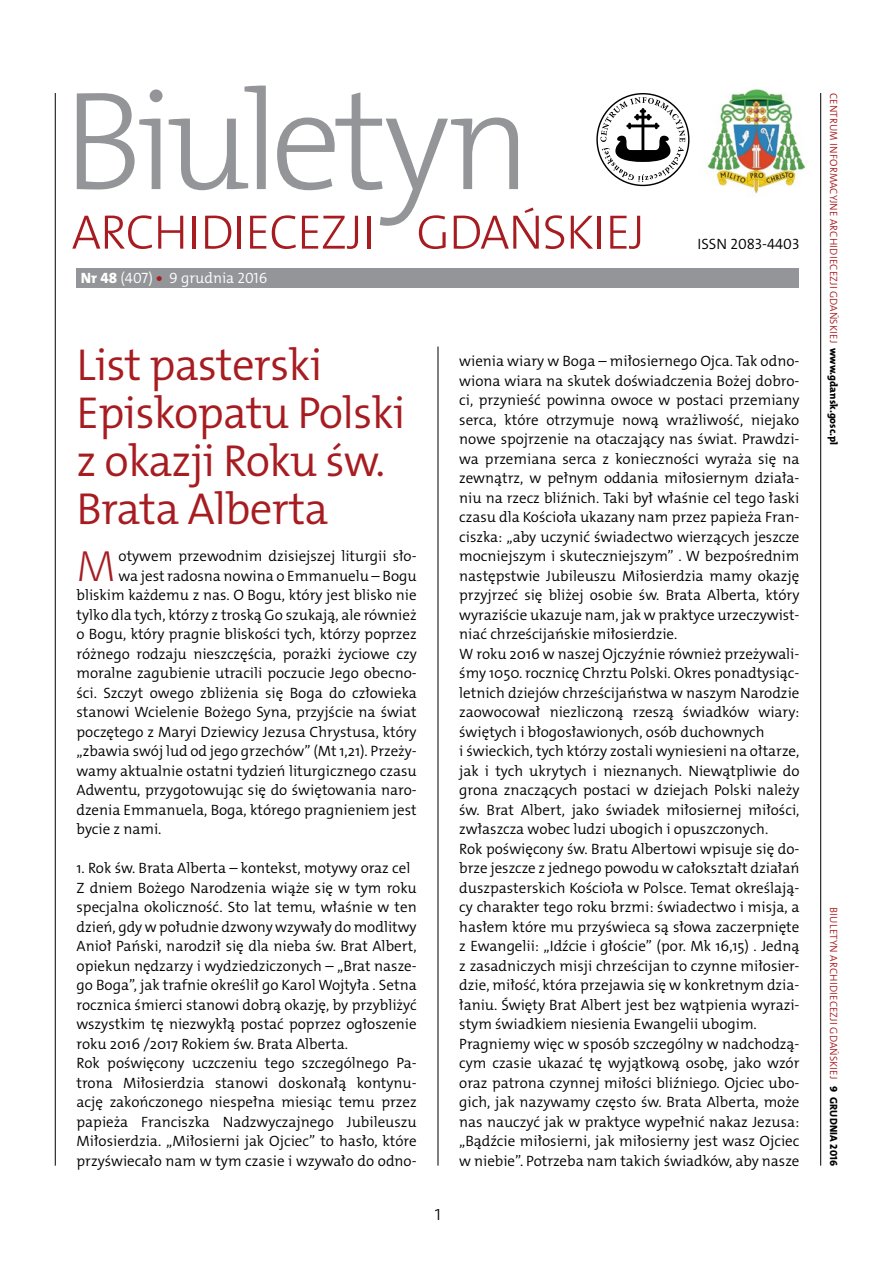
<style>
.page{position:relative;width:893px;height:1263px;background:#fff}
.page>*{position:absolute;margin:0;border:0;box-sizing:border-box;transform-origin:0 0}
.t1{font:45px/48px "The Mix HP4 Se Lig";letter-spacing:-.02em;color:#a71c20}
.t2{font:43.95px "The Mix HP2 Ex Lig";color:#a71c20}
.t3{font:21px "The Mix HP2 Ex Lig";color:#000}
.t4{font:15px/19.5px "The Mix HP4 Se Lig";color:#000}
.t5{font:15px "The Mix HP4 Se Lig";color:#fff}
.t6{font:10.5px "The Mix HP4 Se Lig";letter-spacing:.015em;color:#a71c20}
.s1{font-family:"The Mix HP8 Ex Bld"}
.s2{font-family:"The Mix HP8 Ex Bld";color:#a71c20}
.s3{font-family:"The Mix HP8 Ex Bld";color:#000}
</style>
<div class="page">
<hr style="left:55px;top:93px;width:1px;height:1073px;background:#000">
<hr style="left:438px;top:347px;width:1px;height:819px;background:#000">
<hr style="left:820px;top:93px;width:1px;height:1073px;background:#000">
<svg style="left:77px;top:89px;width:86px;height:100px"></svg>
<svg style="left:169px;top:85px;width:97px;height:105px"></svg>
<svg style="left:72px;top:215px;width:80px;height:34px"></svg>
<svg style="left:158px;top:216px;width:25px;height:33px"></svg>
<hr style="left:193px;top:216px;width:3px;height:33px;background:#a71c20">
<svg style="left:205px;top:216px;width:26px;height:33px"></svg>
<hr style="left:238px;top:216px;width:3px;height:33px;background:#a71c20">
<svg style="left:250px;top:216px;width:16px;height:33px"></svg>
<svg style="left:272px;top:92px;width:267px;height:157px"></svg>
<svg style="left:545px;top:215px;width:19px;height:34px"></svg>
<svg style="left:571px;top:216px;width:22px;height:33px"></svg>
<hr style="left:598px;top:216px;width:3px;height:33px;background:#a71c20">
<svg style="left:610px;top:216px;width:30px;height:33px"></svg>
<img style="left:707px;top:89px;width:99px;height:105px">
<svg style="left:596px;top:93px;width:93px;height:93px"></svg>
<div style="left:77px;top:268px;width:722px;height:20px;background:#939598"></div>
<p class="t5" style="left:81px;top:268px;width:188px"><span class="s1">Nr 48</span> (407) <span class="s2">•</span> 9 grudnia 2016</p>
<p class="t4" style="left:697px;top:234px;width:103px">ISSN 2083-4403</p>
<h1 class="t1" style="left:77px;top:341px;width:330px">List pasterski<br>Episkopatu Polski z okazji Roku św.<br>Brata Alberta</h1>
<h2 class="t2" style="left:77px;top:537px;width:41px">M</h2>
<p class="t4" style="left:119px;top:546px;width:300px">otywem przewodnim dzisiejszej liturgii sło-</p>
<p class="t4" style="left:119px;top:566px;width:300px">wa jest radosna nowina o Emmanuelu – Bogu</p>
<p class="t4" style="left:77px;top:585px;width:342px">bliskim każdemu z nas. O Bogu, który jest blisko nie</p>
<p class="t4" style="left:77px;top:605px;width:342px">tylko dla tych, którzy z troską Go szukają, ale również</p>
<p class="t4" style="left:77px;top:624px;width:342px">o Bogu, który pragnie bliskości tych, którzy poprzez</p>
<p class="t4" style="left:77px;top:644px;width:342px">różnego rodzaju nieszczęścia, porażki życiowe czy</p>
<p class="t4" style="left:77px;top:663px;width:342px">moralne zagubienie utracili poczucie Jego obecno-</p>
<p class="t4" style="left:77px;top:683px;width:342px">ści. Szczyt owego zbliżenia się Boga do człowieka</p>
<p class="t4" style="left:77px;top:702px;width:342px">stanowi Wcielenie Bożego Syna, przyjście na świat</p>
<p class="t4" style="left:77px;top:722px;width:342px">poczętego z Maryi Dziewicy Jezusa Chrystusa, który</p>
<p class="t4" style="left:77px;top:741px;width:342px">„zbawia swój lud od jego grzechów” (Mt 1,21). Przeży-</p>
<p class="t4" style="left:77px;top:761px;width:342px">wamy aktualnie ostatni tydzień liturgicznego czasu</p>
<p class="t4" style="left:77px;top:780px;width:342px">Adwentu, przygotowując się do świętowania naro-</p>
<p class="t4" style="left:77px;top:800px;width:342px">dzenia Emmanuela, Boga, którego pragnieniem jest</p>
<p class="t4" style="left:77px;top:819px;width:87px">bycie z nami.</p>
<p class="t4" style="left:77px;top:858px;width:342px">1. Rok św. Brata Alberta – kontekst, motywy oraz cel Z dniem Bożego Narodzenia wiąże się w tym roku specjalna okoliczność. Sto lat temu, właśnie w ten dzień, gdy w południe dzwony wzywały do modlitwy Anioł Pański, narodził się dla nieba św. Brat Albert, opiekun nędzarzy i wydziedziczonych – „Brat nasze&shy;go Boga”, jak trafnie określił go Karol Wojtyła . Setna rocznica śmierci stanowi dobrą okazję, by przybliżyć wszystkim tę niezwykłą postać poprzez ogłoszenie roku 2016 /2017 Rokiem św. Brata Alberta.<br>Rok poświęcony uczczeniu tego szczególnego Pa&shy;trona Miłosierdzia stanowi doskonałą kontynu&shy;ację zakończonego niespełna miesiąc temu przez papieża Franciszka Nadzwyczajnego Jubileuszu Miłosierdzia. „Miłosierni jak Ojciec” to hasło, które przyświecało nam w tym czasie i wzywało do odno-</p>
<h3 class="t3" style="left:434px;top:1199px;width:9px">1</h3>
<p class="t4" style="left:459px;top:351px;width:342px">wienia wiary w Boga – miłosiernego Ojca. Tak odno&shy;wiona wiara na skutek doświadczenia Bożej dobro&shy;ci, przynieść powinna owoce w postaci przemiany serca, które otrzymuje nową wrażliwość, niejako nowe spojrzenie na otaczający nas świat. Prawdzi&shy;wa przemiana serca z konieczności wyraża się na zewnątrz, w pełnym oddania miłosiernym działa&shy;niu na rzecz bliźnich. Taki był właśnie cel tego łaski czasu dla Kościoła ukazany nam przez papieża Fran&shy;ciszka: „aby uczynić świadectwo wierzących jeszcze mocniejszym i skuteczniejszym” . W bezpośrednim następstwie Jubileuszu Miłosierdzia mamy okazję przyjrzeć się bliżej osobie św. Brata Alberta, który wyraziście ukazuje nam, jak w praktyce urzeczywist&shy;niać chrześcijańskie miłosierdzie.<br>W roku 2016 w naszej Ojczyźnie również przeżywali&shy;śmy 1050. rocznicę Chrztu Polski. Okres ponadtysiąc&shy;letnich dziejów chrześcijaństwa w naszym Narodzie zaowocował niezliczoną rzeszą świadków wiary: świętych i błogosławionych, osób duchownych<br>i świeckich, tych którzy zostali wyniesieni na ołtarze, jak i tych ukrytych i nieznanych. Niewątpliwie do grona znaczących postaci w dziejach Polski należy św. Brat Albert, jako świadek miłosiernej miłości, zwłaszcza wobec ludzi ubogich i opuszczonych.<br>Rok poświęcony św. Bratu Albertowi wpisuje się do&shy;brze jeszcze z jednego powodu w całokształt działań duszpasterskich Kościoła w Polsce. Temat określają&shy;cy charakter tego roku brzmi: świadectwo i misja, a hasłem które mu przyświeca są słowa zaczerpnięte z Ewangelii: „Idźcie i głoście” (por. Mk 16,15) . Jedną z zasadniczych misji chrześcijan to czynne miłosier&shy;dzie, miłość, która przejawia się w konkretnym dzia&shy;łaniu. Święty Brat Albert jest bez wątpienia wyrazi&shy;stym świadkiem niesienia Ewangelii ubogim.<br>Pragniemy więc w sposób szczególny w nadchodzą&shy;cym czasie ukazać tę wyjątkową osobę, jako wzór oraz patrona czynnej miłości bliźniego. Ojciec ubo&shy;gich, jak nazywamy często św. Brata Alberta, może nas nauczyć jak w praktyce wypełnić nakaz Jezusa: „Bądźcie miłosierni, jak miłosierny jest wasz Ojciec w niebie”. Potrzeba nam takich świadków, aby nasze</p>
<p class="t6" style="left:840px;top:93px;width:354px;rotate:90deg">Centrum Informacyjne Archi di ecezji Gdański ej <span class="s3">www.gdansk.gosc.pl</span></p>
<p class="t6" style="left:840px;top:907px;width:260px;rotate:90deg">Bi uletyn Archi di ecezji Gdański ej <span class="s3">9 grudnia 2016</span></p>
</div>
